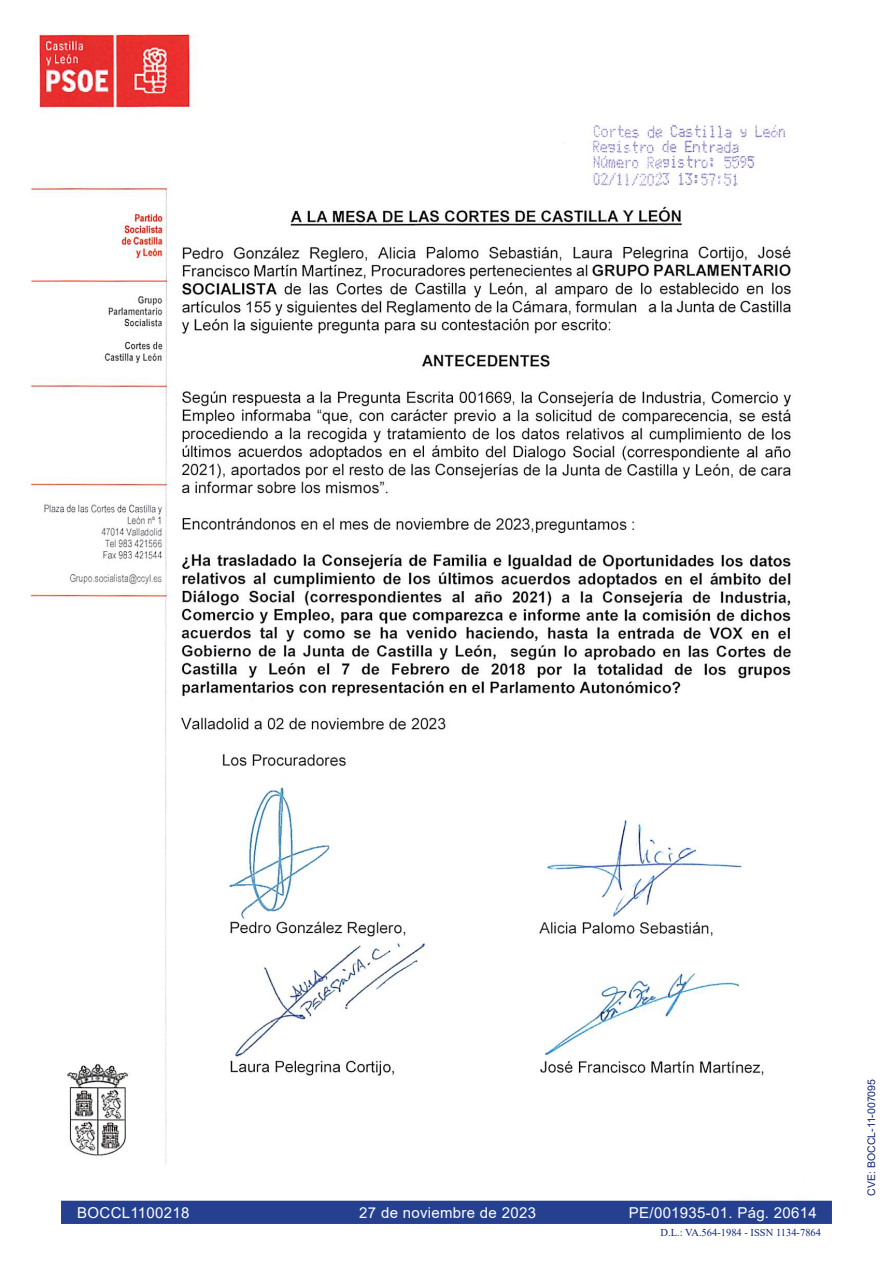
<style>
.page{position:relative;width:893px;height:1263px;background:#fff}
.page>*{position:absolute;margin:0;border:0;box-sizing:border-box;transform-origin:0 0}
.E_CVE{font:15px "Arial";letter-spacing:.02em;color:#fff}
.t1{font:10.5px "Times New Roman";color:#132477}
.t2{font:10.5px "Arial";color:#132477}
</style>
<div class="page">
<div style="left:60px;top:1200px;width:773px;height:25px;background:#25408f"></div>
<div style="left:60px;top:1199px;width:773px;height:26px;border:2px solid #fff"></div>
<img style="left:30px;top:33px;width:803px;height:1167px">
<p class="E_CVE" style="left:77px;top:1202px;width:114px">BOCCL1100218</p>
<p class="E_CVE" style="left:359px;top:1202px;width:178px">27 de noviembre de 2023</p>
<p class="E_CVE" style="left:629px;top:1202px;width:189px">PE/001935-01. Pág. 20614</p>
<p class="t1" style="left:661px;top:1225px;width:162px">D.L.: VA.564-1984 - ISSN 1134-7864</p>
<p class="t2" style="left:864px;top:1195px;width:118px;rotate:-90deg">CVE: BOCCL-11-007095</p>
</div>
